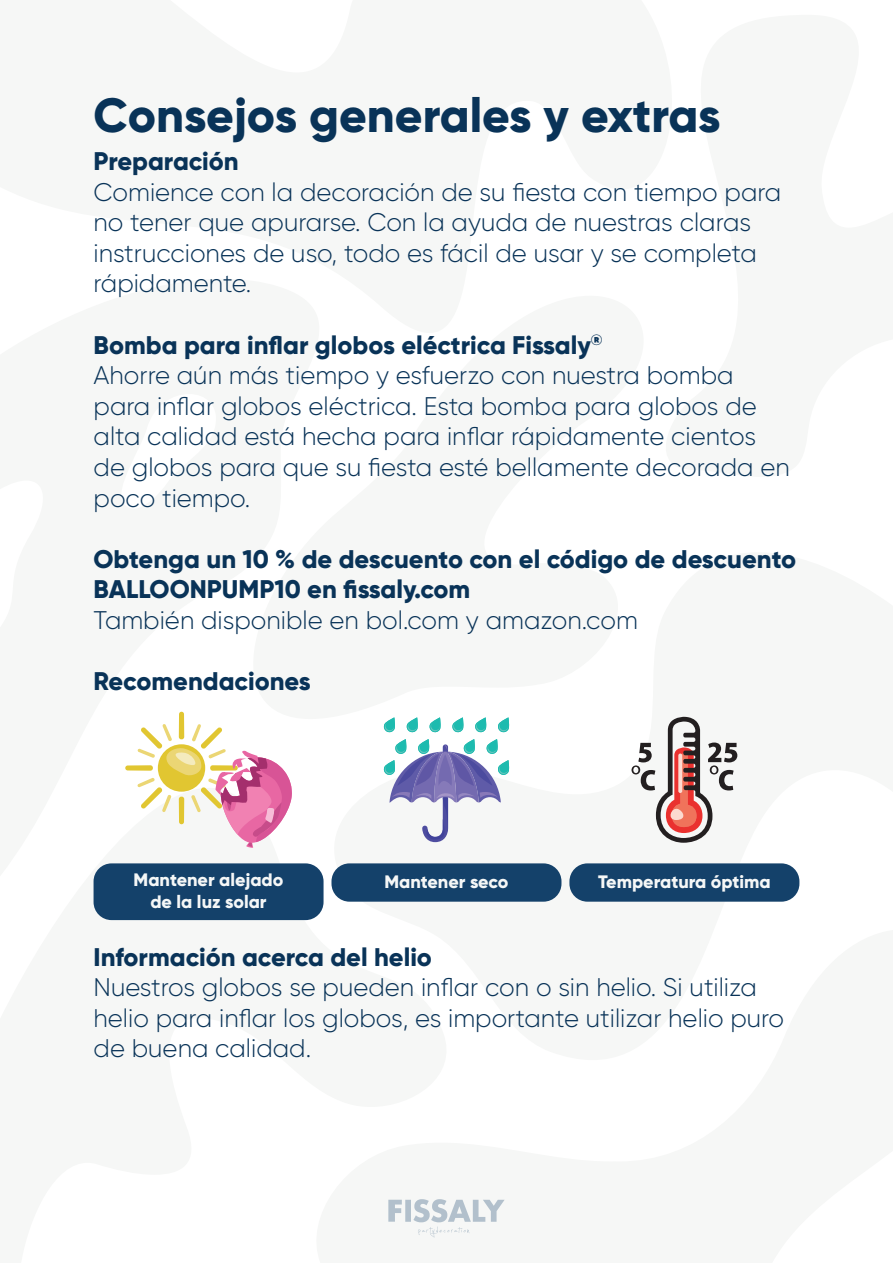
<style>
.page{position:relative;width:893px;height:1263px;background:#fff}
.page>*{position:absolute;margin:0;border:0;box-sizing:border-box;transform-origin:0 0}
.t1{font:800 48px "Gilroy";color:#093358}
.t2{font:300 25.5px/30.6px "Gilroy";color:#093358}
.t3{font:800 25.5px/30.6px "Gilroy";color:#093358}
.t4{font:800 18px/21.6px "Gilroy";color:#f5f7f7;text-align:center}
.s1{font-weight:800}
</style>
<div class="page">
<svg style="left:388px;top:1199px;width:117px;height:38px"></svg>
<div style="left:94px;top:863px;width:230px;height:57px;background:#14416a;border-radius:18px"></div>
<div style="left:331px;top:863px;width:230px;height:39px;background:#14416a;border-radius:18px"></div>
<div style="left:569px;top:863px;width:230px;height:39px;background:#14416a;border-radius:18px"></div>
<svg style="left:125px;top:712px;width:167px;height:136px"></svg>
<svg style="left:429px;top:717px;width:12px;height:16px"></svg>
<svg style="left:452px;top:717px;width:12px;height:16px"></svg>
<svg style="left:475px;top:717px;width:12px;height:16px"></svg>
<svg style="left:498px;top:717px;width:12px;height:16px"></svg>
<svg style="left:383px;top:717px;width:12px;height:16px"></svg>
<svg style="left:406px;top:717px;width:12px;height:16px"></svg>
<svg style="left:383px;top:739px;width:127px;height:103px"></svg>
<svg style="left:631px;top:717px;width:106px;height:126px"></svg>
<h1 class="t1" style="left:94px;top:85px;width:629px">Consejos generales y extras</h1>
<p class="t3" style="left:94px;top:146px;width:147px">Preparación</p>
<p class="t2" style="left:94px;top:176px;width:689px">Comience con la decoración de su fiesta con tiempo para no tener que apurarse. Con la ayuda de nuestras claras instrucciones de uso, todo es fácil de usar y se completa rápidamente.</p>
<p class="t2" style="left:94px;top:329px;width:698px"><span class="s1">Bomba para inflar globos eléctrica Fissaly</span><sup>®<br></sup>Ahorre aún más tiempo y esfuerzo con nuestra bomba para inflar globos eléctrica. Esta bomba para globos de alta calidad está hecha para inflar rápidamente cientos de globos para que su fiesta esté bellamente decorada en poco tiempo.</p>
<p class="t3" style="left:94px;top:543px;width:704px">Obtenga un 10 % de descuento con el código de descuento<br>BALLOONPUMP10 en fissaly.com</p>
<p class="t2" style="left:94px;top:604px;width:546px">También disponible en bol.com y amazon.com</p>
<p class="t3" style="left:94px;top:666px;width:219px">Recomendaciones</p>
<p class="t4" style="left:134px;top:869px;width:151px">Mantener alejado de la luz solar</p>
<p class="t4" style="left:384px;top:871px;width:126px">Mantener seco</p>
<p class="t4" style="left:598px;top:871px;width:174px">Temperatura óptima</p>
<p class="t3" style="left:94px;top:941px;width:340px">Información acerca del helio</p>
<p class="t2" style="left:94px;top:972px;width:692px">Nuestros globos se pueden inflar con o sin helio. Si utiliza helio para inflar los globos, es importante utilizar helio puro de buena calidad.</p>
</div>
